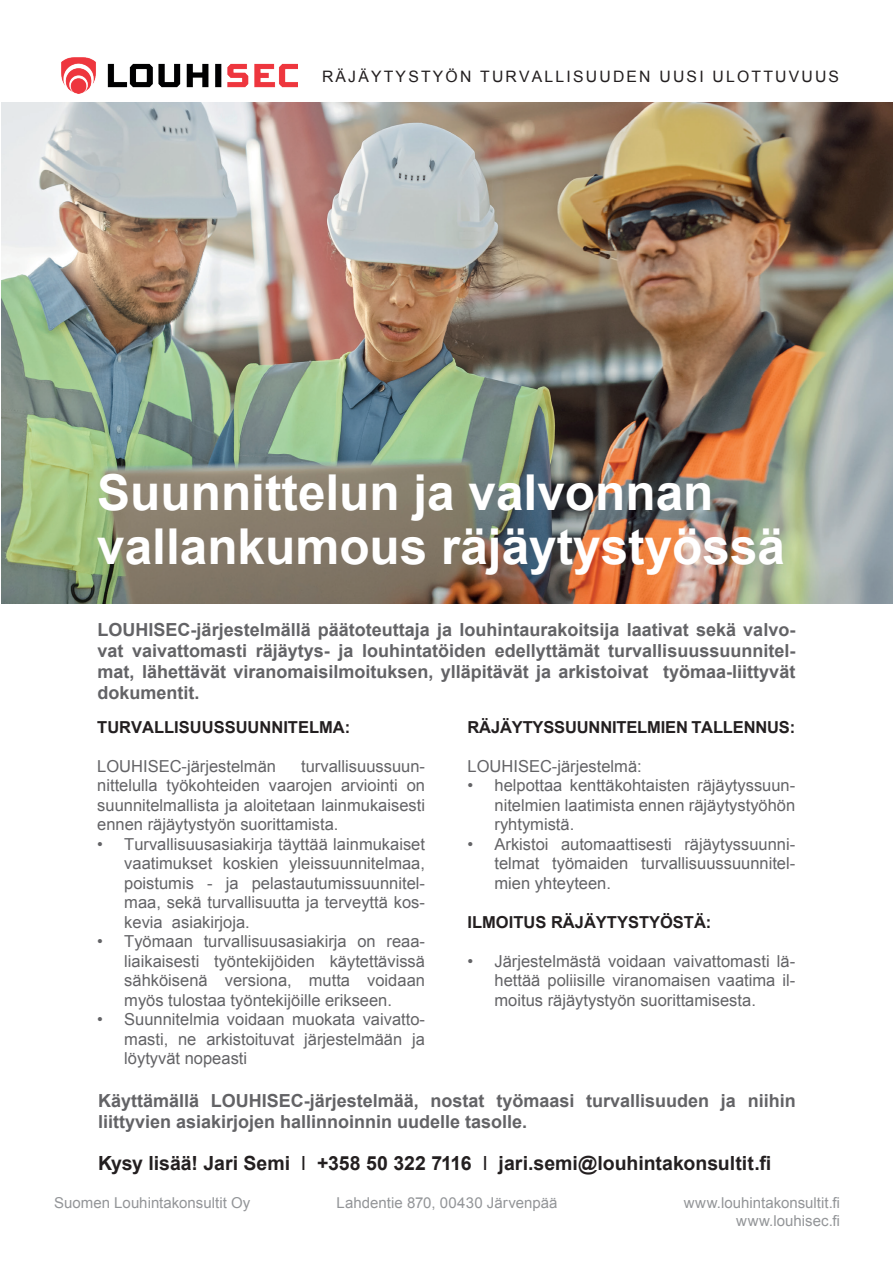
<style>
.page{position:relative;width:893px;height:1263px;background:#fff}
.page>*{position:absolute;margin:0;border:0;box-sizing:border-box;transform-origin:0 0}
.t1{font:700 49.5px/54px "Arial";color:#fff}
.t2{font:700 19.5px "Arial";color:#231f20}
.t3{font:700 18px/21px "Arial";color:#636366}
.t4{font:16.5px/19.5px "Arial";color:#636366;text-align:justify}
.t5{font:700 16.5px "Arial";color:#231f20}
.t6{font:15.75px "Arial";letter-spacing:.14em;color:#231f20}
.t7{font:15px/18px "Arial";color:#939598;text-align:right}
.s1{font-weight:400}
</style>
<div class="page">
<img style="left:1px;top:103px;width:892px;height:500px">
<img style="left:62px;top:58px;width:236px;height:36px">
<p class="t6" style="left:322px;top:66px;width:519px">RÄJÄYTYSTYÖN TURVALLISUUDEN UUSI ULOTTUVUUS</p>
<h1 class="t1" style="left:97px;top:467px;width:689px">Suunnittelun ja valvonnan vallankumous räjäytystyössä</h1>
<p class="t3" style="left:98px;top:620px;width:699px;text-align:justify">LOUHISEC-järjestelmällä päätoteuttaja ja louhintaurakoitsija laativat sekä valvo&shy;vat vaivattomasti räjäytys- ja louhintatöiden edellyttämät turvallisuussuunnitel&shy;mat, lähettävät viranomaisilmoituksen, ylläpitävät ja arkistoivat työmaa-liittyvät dokumentit.</p>
<p class="t5" style="left:97px;top:716px;width:254px">TURVALLISUUSSUUNNITELMA:</p>
<p class="t4" style="left:97px;top:756px;width:180px">LOUHISEC-järjestelmän</p>
<p class="t4" style="left:97px;top:756px;width:329px;text-indent:204px">turvallisuussuun&shy;nittelulla työkohteiden vaarojen arviointi on suunnitelmallista ja aloitetaan lainmukaisesti ennen räjäytystyön suorittamista.</p>
<p class="t4" style="left:124px;top:834px;width:302px;text-indent:-27px">• Turvallisuusasiakirja täyttää lainmukaiset vaatimukset koskien yleissuunnitelmaa, poistumis - ja pelastautumissuunnitel&shy;maa, sekä turvallisuutta ja terveyttä kos&shy;kevia asiakirjoja.</p>
<p class="t4" style="left:124px;top:932px;width:302px;text-indent:-27px">• Työmaan turvallisuusasiakirja on reaa&shy;liaikaisesti työntekijöiden käytettävissä sähköisenä versiona, mutta voidaan myös tulostaa työntekijöille erikseen.</p>
<p class="t4" style="left:124px;top:1010px;width:302px;text-indent:-27px">• Suunnitelmia voidaan muokata vaivatto&shy;masti, ne arkistoituvat järjestelmään ja löytyvät nopeasti</p>
<p class="t5" style="left:468px;top:716px;width:329px">RÄJÄYTYSSUUNNITELMIEN TALLENNUS:</p>
<p class="t4" style="left:468px;top:756px;width:176px">LOUHISEC-järjestelmä:</p>
<p class="t4" style="left:495px;top:776px;width:302px;text-indent:-27px">• helpottaa kenttäkohtaisten räjäytyssuun&shy;nitelmien laatimista ennen räjäytystyöhön ryhtymistä.</p>
<p class="t4" style="left:495px;top:834px;width:302px;text-indent:-27px">• Arkistoi automaattisesti räjäytyssuunni&shy;telmat työmaiden turvallisuussuunnitel&shy;mien yhteyteen.</p>
<p class="t5" style="left:468px;top:911px;width:245px">ILMOITUS RÄJÄYTYSTYÖSTÄ:</p>
<p class="t4" style="left:495px;top:951px;width:302px;text-indent:-27px">• Järjestelmästä voidaan vaivattomasti lä&shy;hettää poliisille viranomaisen vaatima il&shy;moitus räjäytystyön suorittamisesta.</p>
<p class="t3" style="left:98px;top:1090px;width:699px">Käyttämällä LOUHISEC-järjestelmää, nostat työmaasi turvallisuuden ja niihin liittyvien asiakirjojen hallinnoinnin uudelle tasolle.</p>
<p class="t2" style="left:98px;top:1150px;width:675px">Kysy lisää! Jari Semi <span class="s1">I</span> +358 50 322 7116 <span class="s1">I</span> jari.semi@louhintakonsultit.fi</p>
<p class="t7" style="left:54px;top:1193px;width:198px">Suomen Louhintakonsultit Oy</p>
<p class="t7" style="left:337px;top:1193px;width:222px">Lahdentie 870, 00430 Järvenpää</p>
<p class="t7" style="left:684px;top:1193px;width:158px">www.louhintakonsultit.fi www.louhisec.fi</p>
</div>
